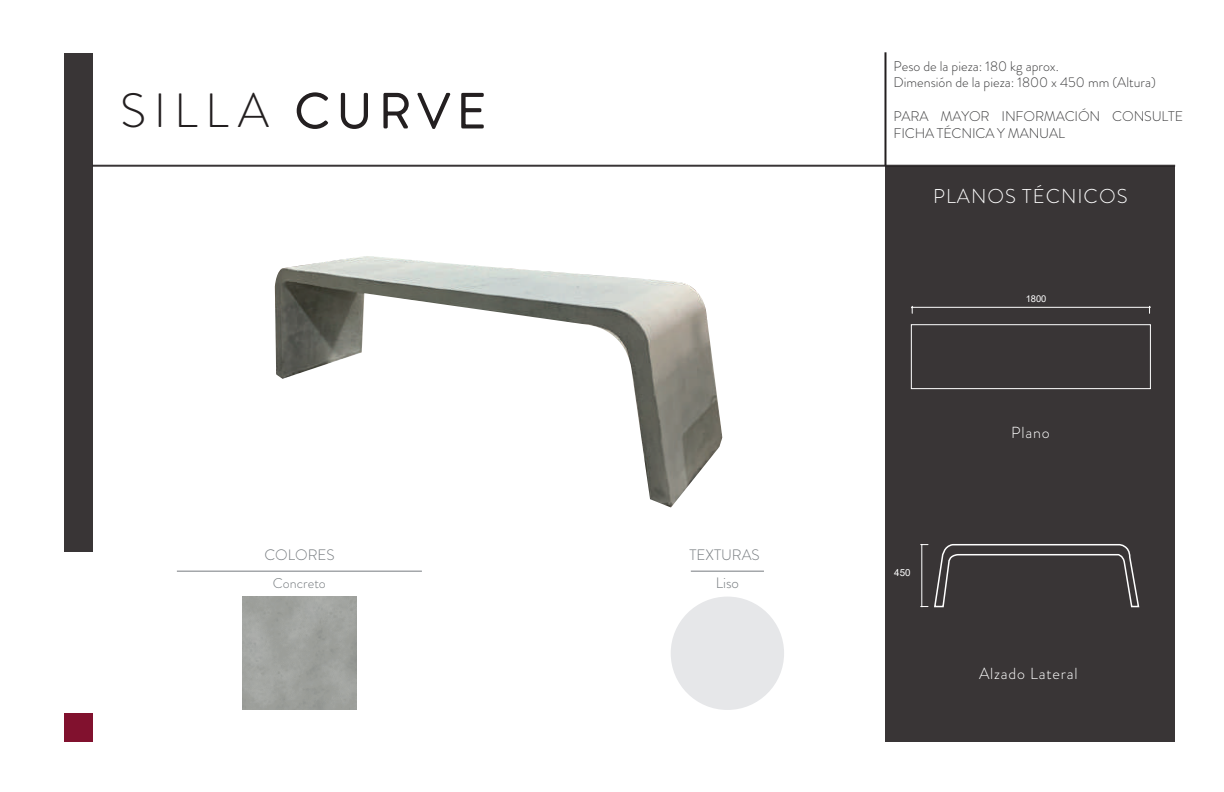
<style>
.page{position:relative;width:1224px;height:792px;background:#fff}
.page>*{position:absolute;margin:0;border:0;box-sizing:border-box;transform-origin:0 0}
.t1{font:300 48px "Brandon Grotesque";letter-spacing:.16em;color:#231f20}
.t2{font:300 20px "Brandon Grotesque";letter-spacing:.05em;color:#fff}
.t3{font:300 16px "Brandon Grotesque";letter-spacing:.05em;color:#fff}
.t4{font:300 15px/28.2px "Brandon Grotesque";color:#767b7f;text-align:center}
.t5{font:300 14px/16.8px "Brandon Grotesque";color:#3e3e3f}
.t6{font:300 14px "Brandon Grotesque";color:#767b7f}
.t7{font:9.8px "Arial";color:#fff}
.t8{font:9.4px "Arial";color:#fff}
</style>
<div class="page">
<div style="left:886px;top:166px;width:289px;height:576px;background:#393536"></div>
<div style="left:64px;top:713px;width:28px;height:29px;background:#81112e"></div>
<hr style="left:691px;top:571px;width:73px;height:1px;background:#767b7f">
<div style="left:671px;top:597px;width:113px;height:113px;background:#e6e7e9;border-radius:50%"></div>
<hr style="left:177px;top:571px;width:245px;height:1px;background:#767b7f">
<div style="left:64px;top:53px;width:28px;height:498px;background:#393536"></div>
<svg style="left:296px;top:92px;width:32px;height:37px"></svg>
<svg style="left:340px;top:92px;width:28px;height:37px"></svg>
<svg style="left:383px;top:92px;width:26px;height:37px"></svg>
<svg style="left:417px;top:92px;width:32px;height:37px"></svg>
<svg style="left:461px;top:92px;width:23px;height:37px"></svg>
<hr style="left:92px;top:165px;width:1083px;height:2px;background:#231f20">
<hr style="left:884px;top:52px;width:2px;height:114px;background:#231f20">
<img style="left:275px;top:256px;width:447px;height:252px">
<div style="left:911px;top:324px;width:240px;height:65px;border:1px solid #fff"></div>
<hr style="left:911px;top:307px;width:239px;height:1px;background:#fff">
<svg style="left:911px;top:306px;width:2px;height:7px"></svg>
<svg style="left:921px;top:544px;width:219px;height:64px"></svg>
<h1 class="t1" style="left:120px;top:78px;width:367px">SILLA CURVE</h1>
<p class="t4" style="left:264px;top:541px;width:72px">COLORES</p>
<p class="t6" style="left:273px;top:574px;width:54px">Concreto</p>
<p class="t4" style="left:689px;top:541px;width:72px">TEXTURAS<br>Liso</p>
<p class="t5" style="left:893px;top:57px;width:264px">Peso de la pieza: 180 kg aprox.<br>Dimensión de la pieza: 1800 x 450 mm (Altura)</p>
<p class="t5" style="left:893px;top:108px;width:291px">PARA MAYOR INFORMACIÓN CONSULTE</p>
<p class="t5" style="left:893px;top:125px;width:173px">FICHA TÉCNICA Y MANUAL</p>
<h2 class="t2" style="left:933px;top:182px;width:196px">PLANOS TÉCNICOS</h2>
<p class="t8" style="left:1026px;top:292px;width:22px">1800</p>
<p class="t7" style="left:894px;top:566px;width:18px">450</p>
<p class="t3" style="left:1011px;top:421px;width:40px">Plano</p>
<p class="t3" style="left:979px;top:662px;width:100px">Alzado Lateral</p>
</div>
